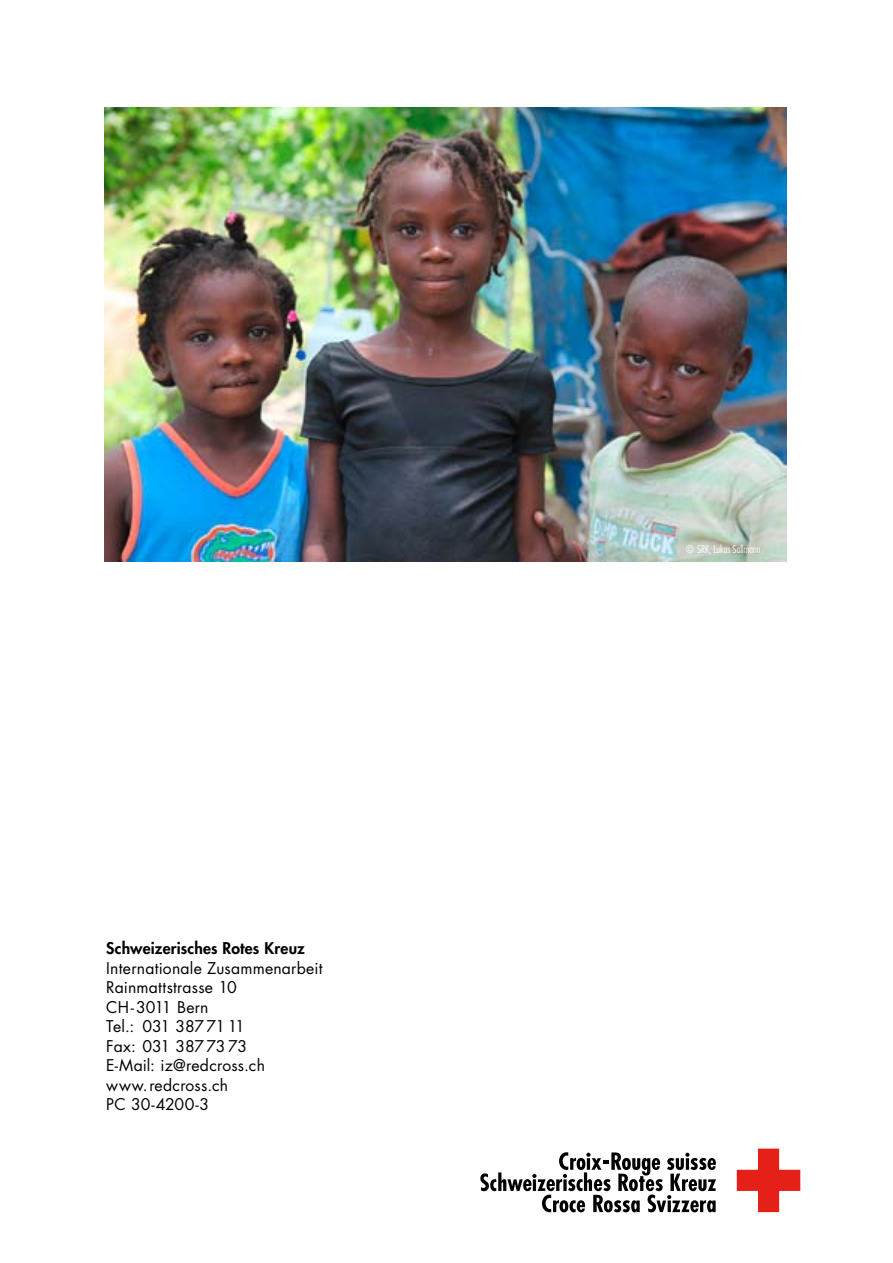
<style>
.page{position:relative;width:893px;height:1263px;background:#fff}
.page>*{position:absolute;margin:0;border:0;box-sizing:border-box;transform-origin:0 0}
.t1{font:15.75px/19.5px "Futura Std";letter-spacing:.01em;color:#000}
.t2{font:800 15.75px "Futura Std";letter-spacing:.01em;color:#000}
.t3{font:300 condensed 10.5px "Futura Std";color:#fff}
</style>
<div class="page">
<img style="left:105px;top:107px;width:681px;height:454px">
<svg style="left:737px;top:1148px;width:63px;height:64px"></svg>
<svg style="left:480px;top:1152px;width:236px;height:60px"></svg>
<p class="t2" style="left:106px;top:938px;width:200px">Schweizerisches Rotes Kreuz</p>
<p class="t1" style="left:106px;top:958px;width:218px">Internationale Zusammenarbeit<br>Rainmattstrasse 10<br>CH-3011 Bern<br>Tel.: 031 387 71 11<br>Fax: 031 387 73 73<br>E-Mail: iz@redcross.ch www.redcross.ch<br>PC 30-4200-3</p>
<p class="t3" style="left:686px;top:543px;width:76px">© SRK, Lukas Sallmann</p>
</div>
